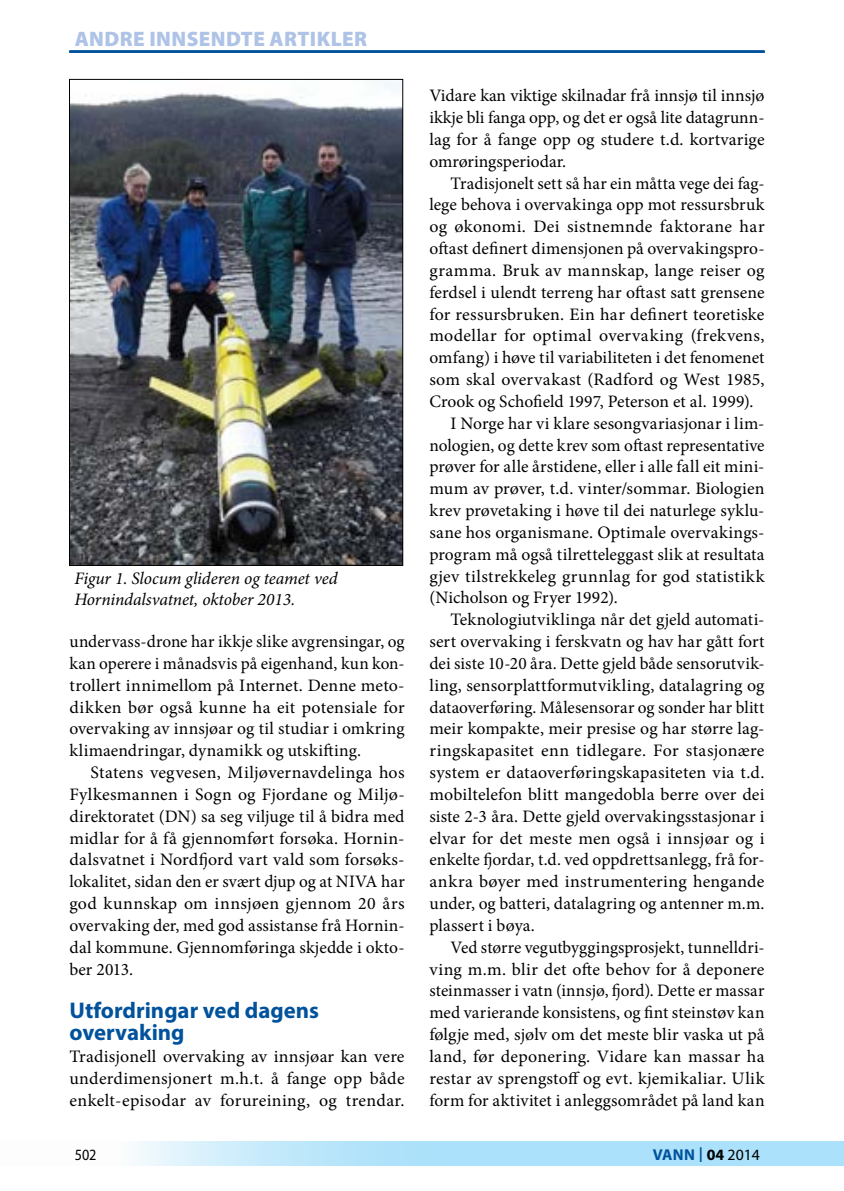
<style>
.page{position:relative;width:844px;height:1191px;background:#fff}
.page>*{position:absolute;margin:0;border:0;box-sizing:border-box;transform-origin:0 0}
.t1{font:700 22.75px/21.9px "Myriad Pro";color:#00529c}
.t2{font:900 21px "Myriad Pro";letter-spacing:.02em;color:#aec3e6}
.t3{font:17.5px/21.9px "Minion Pro";letter-spacing:.01em;color:#000;text-align:justify}
.t4{font:italic 17.5px/21px "Minion Pro";letter-spacing:-.005em;color:#000}
.t5{font:700 15.75px "Myriad Pro";letter-spacing:.01em;color:#00529c}
.t6{font:15.75px "Myriad Pro";color:#000;scale:.9 1}
.t7{font:700 15.75px "Myriad Pro";color:#000}
.t8{font:15.75px "Myriad Pro";color:#000}
.s1{font-weight:400;font-size:21.88px}
.s2{color:#000}
.s3{font-weight:400;color:#000}
</style>
<div class="page">
<svg style="left:136px;top:1141px;width:707px;height:25px;background:#b6e4fa"></svg>
<hr style="left:69px;top:51px;width:695px;height:1px;background:#00529c">
<svg style="left:843px;top:1141px;width:1px;height:25px"></svg>
<img style="left:71px;top:81px;width:330px;height:483px">
<div style="left:69px;top:79px;width:334px;height:487px;border:1px solid #000"></div>
<p class="t2" style="left:75px;top:24px;width:294px">ANDRE INNSENDTE ARTIKLER</p>
<p class="t4" style="left:74px;top:568px;width:264px">Figur 1. Slocum glideren og teamet ved<br>Hornindalsvatnet, oktober 2013.</p>
<p class="t3" style="left:69px;top:630px;width:336px">undervass-drone har ikkje slike avgrensingar, og kan operere i månadsvis på eigenhand, kun kon&shy;trollert innimellom på Internet. Denne meto&shy;dikken bør også kunne ha eit potensiale for overvaking av innsjøar og til studiar i omkring klimaendringar, dynamikk og utskifting.</p>
<p class="t3" style="left:69px;top:761px;width:336px;text-indent:21px">Statens vegvesen, Miljøvernavdelinga hos Fylkesmannen i Sogn og Fjordane og Miljø&shy;direktoratet (DN) sa seg viljuge til å bidra med midlar for å få gjennomført forsøka. Hornin&shy;dalsvatnet i Nordfjord vart vald som forsøks&shy;lokalitet, sidan den er svært djup og at NIVA har god kunnskap om innsjøen gjennom 20 års overvaking der, med god assistanse frå Hornin&shy;dal kommune. Gjennomføringa skjedde i okto&shy;ber 2013.</p>
<h1 class="t1" style="left:69px;top:999px;width:251px">Utfordringar ved dagens overvaking</h1>
<p class="t3" style="left:69px;top:1045px;width:336px">Tradisjonell overvaking av innsjøar kan vere underdimensjonert m.h.t. å fange opp både enkelt-episodar av forureining, og trendar.</p>
<p class="t3" style="left:429px;top:85px;width:336px">Vidare kan viktige skilnadar frå innsjø til innsjø ikkje bli fanga opp, og det er også lite datagrunn&shy;lag for å fange opp og studere t.d. kortvarige omrøringsperiodar.</p>
<p class="t3" style="left:450px;top:172px;width:315px">Tradisjonelt sett så har ein måtta vege dei fag-</p>
<p class="t3" style="left:429px;top:194px;width:336px">lege behova i overvakinga opp mot ressursbruk</p>
<p class="t3" style="left:429px;top:216px;width:336px">og økonomi. Dei sistnemnde faktorane har</p>
<p class="t3" style="left:429px;top:238px;width:336px">oftast definert dimensjonen på overvakingspro-</p>
<p class="t3" style="left:429px;top:259px;width:336px">gramma. Bruk av mannskap, lange reiser og</p>
<p class="t3" style="left:429px;top:281px;width:336px">ferdsel i ulendt terreng har oftast satt grensene</p>
<p class="t3" style="left:429px;top:303px;width:336px">for ressursbruken. Ein har definert teoretiske</p>
<p class="t3" style="left:429px;top:325px;width:336px">modellar for optimal overvaking (frekvens,</p>
<p class="t3" style="left:429px;top:347px;width:336px">omfang) i høve til variabiliteten i det fenomenet</p>
<p class="t3" style="left:429px;top:368px;width:336px">som skal overvakast (Radford og West 1985,</p>
<p class="t3" style="left:429px;top:390px;width:325px">Crook og Schofield 1997, Peterson et al. 1999).</p>
<p class="t3" style="left:450px;top:412px;width:315px">I Norge har vi klare sesongvariasjonar i lim-</p>
<p class="t3" style="left:429px;top:434px;width:336px">nologien, og dette krev som oftast representative</p>
<p class="t3" style="left:429px;top:456px;width:336px">prøver for alle årstidene, eller i alle fall eit mini-</p>
<p class="t3" style="left:429px;top:478px;width:336px">mum av prøver, t.d. vinter/sommar. Biologien</p>
<p class="t3" style="left:429px;top:499px;width:336px">krev prøvetaking i høve til dei naturlege syklu-</p>
<p class="t3" style="left:429px;top:521px;width:336px">sane hos organismane. Optimale overvakings-</p>
<p class="t3" style="left:429px;top:543px;width:336px">program må også tilretteleggast slik at resultata</p>
<p class="t3" style="left:429px;top:565px;width:336px">gjev tilstrekkeleg grunnlag for god statistikk</p>
<p class="t3" style="left:429px;top:587px;width:190px">(Nicholson og Fryer 1992).</p>
<p class="t3" style="left:450px;top:609px;width:315px">Teknologiutviklinga når det gjeld automati-</p>
<p class="t3" style="left:429px;top:630px;width:336px">sert overvaking i ferskvatn og hav har gått fort</p>
<p class="t3" style="left:429px;top:652px;width:336px">dei siste 10-20 åra. Dette gjeld både sensorutvik-</p>
<p class="t3" style="left:429px;top:674px;width:336px">ling, sensorplattformutvikling, datalagring og</p>
<p class="t3" style="left:429px;top:696px;width:336px">dataoverføring. Målesensorar og sonder har blitt</p>
<p class="t3" style="left:429px;top:718px;width:336px">meir kompakte, meir presise og har større lag-</p>
<p class="t3" style="left:429px;top:740px;width:336px">ringskapasitet enn tidlegare. For stasjonære</p>
<p class="t3" style="left:429px;top:761px;width:336px">system er dataoverføringskapasiteten via t.d.</p>
<p class="t3" style="left:429px;top:783px;width:336px">mobiltelefon blitt mangedobla berre over dei</p>
<p class="t3" style="left:429px;top:805px;width:336px">siste 2-3 åra. Dette gjeld overvakingsstasjonar i</p>
<p class="t3" style="left:429px;top:827px;width:336px">elvar for det meste men også i innsjøar og i</p>
<p class="t3" style="left:429px;top:849px;width:336px">enkelte fjordar, t.d. ved oppdrettsanlegg, frå for-</p>
<p class="t3" style="left:429px;top:870px;width:336px">ankra bøyer med instrumentering hengande</p>
<p class="t3" style="left:429px;top:892px;width:336px">under, og batteri, datalagring og antenner m.m.</p>
<p class="t3" style="left:429px;top:914px;width:107px">plassert i bøya.</p>
<p class="t3" style="left:450px;top:936px;width:315px">Ved større vegutbyggingsprosjekt, tunnelldri-</p>
<p class="t3" style="left:429px;top:958px;width:336px">ving m.m. blir det ofte behov for å deponere</p>
<p class="t3" style="left:429px;top:980px;width:336px">steinmasser i vatn (innsjø, fjord). Dette er massar</p>
<p class="t3" style="left:429px;top:1001px;width:336px">med varierande konsistens, og fint steinstøv kan</p>
<p class="t3" style="left:429px;top:1023px;width:336px">følgje med, sjølv om det meste blir vaska ut på</p>
<p class="t3" style="left:429px;top:1045px;width:336px">land, før deponering. Vidare kan massar ha</p>
<p class="t3" style="left:429px;top:1067px;width:336px">restar av sprengstoff og evt. kjemikaliar. Ulik</p>
<p class="t3" style="left:429px;top:1089px;width:336px">form for aktivitet i anleggsområdet på land kan</p>
<p class="t5" style="left:652px;top:1144px;width:109px">VANN <span class="s1">I</span> <span class="s2">04</span> <span class="s3">2014</span></p>
<p class="t6" style="left:75px;top:1145px;width:26px">502</p>
<p class="t7" style="left:715px;top:1144px;width:10px">2</p>
<p class="t8" style="left:751px;top:1144px;width:10px">3</p>
</div>
